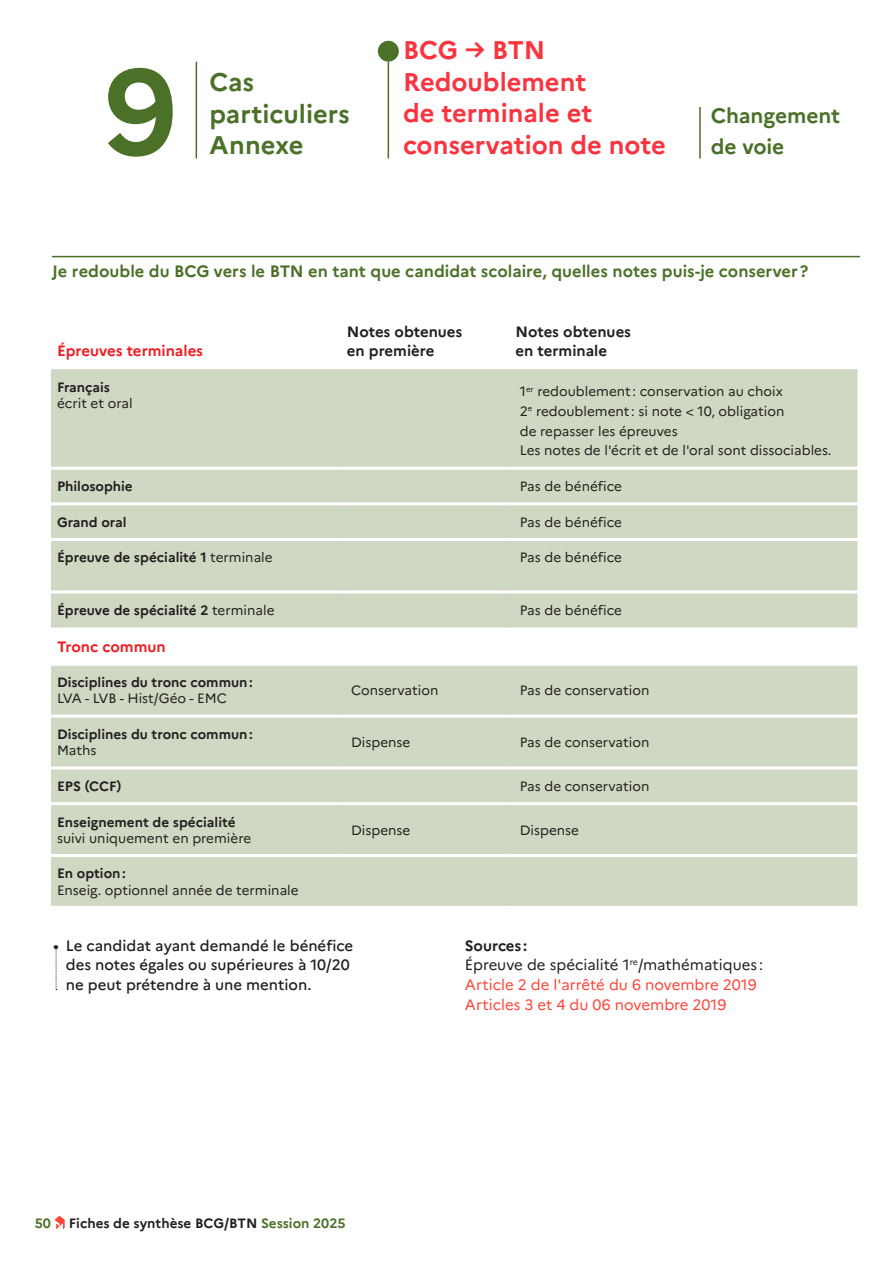
<style>
.page{position:relative;width:893px;height:1263px;background:#fff}
.page>*{position:absolute;margin:0;border:0;box-sizing:border-box;transform-origin:0 0}
.t1{font:700 120px "Marianne";color:#4b7129}
.titre_1{font:700 25.5px "Marianne";color:#f9343f}
.titre_1-2{font:700 25.5px/31.5px "Marianne";color:#4b7129}
.t2{font:700 21px "Marianne";letter-spacing:-.005em;color:#4b7129}
.t3{font:700 16.5px "Marianne";color:#4b7129}
.t4{font:500 15px/19.8px "Marianne";color:#231f20}
.texte{font:15px/19.8px "Marianne";color:#231f20}
.titre_dans_tableau{font:700 15px "Marianne";color:#231f20}
.titre_dans_tableau-2{font:700 15px "Marianne";color:#ee1d23}
.texte-2{font:15px "Marianne";color:#ff4438}
.texte-3{font:700 15px "Marianne";letter-spacing:-.005em;color:#231f20}
.texte_dans_tableau{font:13.5px/19.8px "Marianne";color:#231f20}
.titre_dans_tableau-3{font:700 13.5px "Marianne";color:#231f20}
.titre_dans_tableau-4{font:13.5px "Marianne";color:#231f20}
.t5{font:700 13.5px "Marianne";color:#4b7129}
.s1{font-weight:400}
.s2{color:#ff4438}
.s3{color:#4b7129}
</style>
<div class="page">
<hr style="left:196px;top:62px;width:1px;height:96px;background:#4b7129">
<svg style="left:54px;top:1216px;width:11px;height:13px"></svg>
<svg style="left:56px;top:947px;width:1px;height:43px"></svg>
<svg style="left:51px;top:369px;width:806px;height:537px;fill:#cfd8c2"></svg>
<hr style="left:51px;top:663px;width:290px;height:3px;background:#fff">
<hr style="left:341px;top:663px;width:168px;height:3px;background:#fff">
<hr style="left:509px;top:663px;width:348px;height:3px;background:#fff">
<hr style="left:51px;top:715px;width:290px;height:3px;background:#fff">
<hr style="left:341px;top:715px;width:168px;height:3px;background:#fff">
<hr style="left:509px;top:715px;width:348px;height:3px;background:#fff">
<hr style="left:51px;top:766px;width:290px;height:3px;background:#fff">
<hr style="left:341px;top:766px;width:168px;height:3px;background:#fff">
<hr style="left:509px;top:766px;width:348px;height:3px;background:#fff">
<hr style="left:51px;top:802px;width:290px;height:3px;background:#fff">
<hr style="left:341px;top:802px;width:168px;height:3px;background:#fff">
<hr style="left:509px;top:802px;width:348px;height:3px;background:#fff">
<hr style="left:51px;top:854px;width:290px;height:3px;background:#fff">
<hr style="left:341px;top:854px;width:168px;height:3px;background:#fff">
<hr style="left:509px;top:854px;width:348px;height:3px;background:#fff">
<hr style="left:509px;top:467px;width:348px;height:3px;background:#fff">
<hr style="left:341px;top:467px;width:168px;height:3px;background:#fff">
<hr style="left:51px;top:467px;width:290px;height:3px;background:#fff">
<hr style="left:341px;top:502px;width:168px;height:3px;background:#fff">
<hr style="left:51px;top:502px;width:290px;height:3px;background:#fff">
<hr style="left:509px;top:502px;width:348px;height:3px;background:#fff">
<hr style="left:509px;top:538px;width:348px;height:3px;background:#fff">
<hr style="left:509px;top:590px;width:348px;height:3px;background:#fff">
<hr style="left:341px;top:538px;width:168px;height:3px;background:#fff">
<hr style="left:341px;top:590px;width:168px;height:3px;background:#fff">
<hr style="left:51px;top:538px;width:290px;height:3px;background:#fff">
<hr style="left:51px;top:590px;width:290px;height:3px;background:#fff">
<hr style="left:388px;top:62px;width:1px;height:96px;background:#4b7129">
<hr style="left:699px;top:107px;width:2px;height:51px;background:#4b7129">
<div style="left:378px;top:41px;width:21px;height:21px;background:#4b7129;border-radius:50%"></div>
<hr style="left:52px;top:256px;width:808px;height:1px;background:#4b7129">
<p class="t1" style="left:105px;top:38px;width:73px">9</p>
<p class="titre_1-2" style="left:209px;top:66px;width:46px">Cas</p>
<p class="titre_1-2" style="left:209px;top:98px;width:142px">particuliers<br>Annexe</p>
<p class="titre_1" style="left:403px;top:35px;width:144px">BCG → BTN</p>
<p class="titre_1" style="left:403px;top:66px;width:185px">Redoublement</p>
<p class="titre_1" style="left:403px;top:98px;width:191px">de terminale et</p>
<p class="titre_1" style="left:403px;top:129px;width:264px">conservation de note</p>
<p class="t2" style="left:711px;top:102px;width:131px">Changement</p>
<p class="t2" style="left:711px;top:134px;width:75px">de voie</p>
<p class="t3" style="left:52px;top:261px;width:758px">Je redouble du BCG vers le BTN en tant que candidat scolaire, quelles notes puis-je conserver?</p>
<p class="titre_dans_tableau-2" style="left:57px;top:342px;width:148px">Épreuves terminales</p>
<p class="titre_dans_tableau-3" style="left:57px;top:379px;width:54px">Français</p>
<p class="titre_dans_tableau-4" style="left:57px;top:395px;width:77px">écrit et oral</p>
<p class="titre_dans_tableau" style="left:347px;top:322px;width:117px">Notes obtenues</p>
<p class="titre_dans_tableau" style="left:347px;top:342px;width:89px">en première</p>
<p class="titre_dans_tableau" style="left:515px;top:322px;width:117px">Notes obtenues</p>
<p class="titre_dans_tableau" style="left:515px;top:342px;width:93px">en terminale</p>
<p class="texte_dans_tableau" style="left:520px;top:381px;width:313px">1<sup>er</sup> redoublement : conservation au choix<br>2<sup>e</sup> redoublement : si note &lt; 10, obligation<br>de repasser les épreuves<br>Les notes de l'écrit et de l'oral sont dissociables.</p>
<p class="titre_dans_tableau-3" style="left:57px;top:478px;width:77px">Philosophie</p>
<p class="texte_dans_tableau" style="left:520px;top:476px;width:104px">Pas de bénéfice</p>
<p class="titre_dans_tableau-3" style="left:57px;top:514px;width:71px">Grand oral</p>
<p class="texte_dans_tableau" style="left:520px;top:512px;width:104px">Pas de bénéfice</p>
<p class="titre_dans_tableau-3" style="left:57px;top:549px;width:217px">Épreuve de spécialité 1 <span class="s1">terminale</span></p>
<p class="texte_dans_tableau" style="left:520px;top:548px;width:104px">Pas de bénéfice</p>
<p class="titre_dans_tableau-3" style="left:57px;top:602px;width:219px">Épreuve de spécialité 2 <span class="s1">terminale</span></p>
<p class="texte_dans_tableau" style="left:520px;top:600px;width:104px">Pas de bénéfice</p>
<p class="titre_dans_tableau-2" style="left:57px;top:637px;width:110px">Tronc commun</p>
<p class="titre_dans_tableau-3" style="left:57px;top:674px;width:197px">Disciplines du tronc commun:</p>
<p class="titre_dans_tableau-4" style="left:57px;top:690px;width:171px">LVA - LVB - Hist/Géo - EMC</p>
<p class="texte_dans_tableau" style="left:351px;top:680px;width:89px">Conservation</p>
<p class="texte_dans_tableau" style="left:520px;top:680px;width:131px">Pas de conservation</p>
<p class="titre_dans_tableau-3" style="left:57px;top:726px;width:197px">Disciplines du tronc commun:</p>
<p class="titre_dans_tableau-4" style="left:57px;top:742px;width:41px">Maths</p>
<p class="texte_dans_tableau" style="left:351px;top:732px;width:61px">Dispense</p>
<p class="texte_dans_tableau" style="left:520px;top:732px;width:131px">Pas de conservation</p>
<p class="titre_dans_tableau-3" style="left:57px;top:778px;width:66px">EPS (CCF)</p>
<p class="texte_dans_tableau" style="left:520px;top:776px;width:131px">Pas de conservation</p>
<p class="titre_dans_tableau-3" style="left:57px;top:813px;width:180px">Enseignement de spécialité</p>
<p class="titre_dans_tableau-4" style="left:57px;top:830px;width:196px">suivi uniquement en première</p>
<p class="texte_dans_tableau" style="left:351px;top:820px;width:61px">Dispense</p>
<p class="texte_dans_tableau" style="left:520px;top:820px;width:61px">Dispense</p>
<p class="titre_dans_tableau-3" style="left:57px;top:865px;width:70px">En option:</p>
<p class="titre_dans_tableau-4" style="left:57px;top:881px;width:243px">Enseig. optionnel année de terminale</p>
<p class="t4" style="left:66px;top:935px;width:289px;text-indent:-13px">• Le candidat ayant demandé le bénéfice des notes égales ou supérieures à 10/20 ne peut prétendre à une mention.</p>
<p class="texte-3" style="left:465px;top:936px;width:64px">Sources :</p>
<p class="texte" style="left:465px;top:955px;width:300px">Épreuve de spécialité 1<sup>re</sup>/mathématiques :<br><span class="s2">Article 2 de l'arrêté du 6 novembre 2019</span></p>
<p class="texte-2" style="left:465px;top:995px;width:263px">Articles 3 et 4 du 06 novembre 2019</p>
<p class="t5" style="left:35px;top:1215px;width:18px">50</p>
<p class="titre_dans_tableau-3" style="left:69px;top:1215px;width:278px">Fiches de synthèse BCG/BTN <span class="s3">Session 2025</span></p>
</div>
